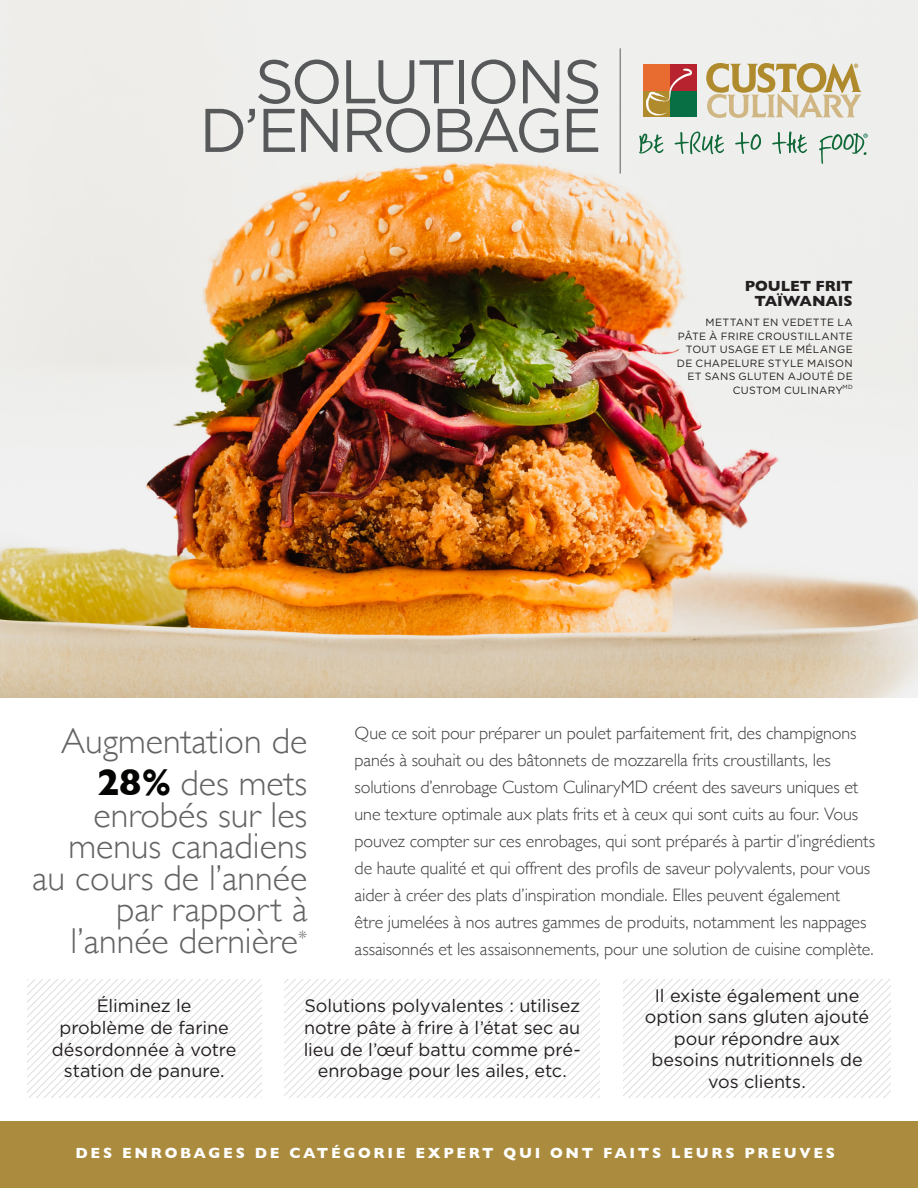
<style>
.page{position:relative;width:918px;height:1188px;background:#fff}
.page>*{position:absolute;margin:0;border:0;box-sizing:border-box;transform-origin:0 0}
.t1{font:61.5px "Gotham";letter-spacing:-.05em;color:#57585a}
.t2{font:300 36px/31.5px "Gill Sans";color:#636366;text-align:right}
.t3{font:300 18px/27px "Gill Sans";letter-spacing:-.005em;color:#3e3e3f}
.t4{font:18px/21.6px "Gotham";letter-spacing:-.005em;color:#231f20;text-align:center}
.t5{font:700 15px "Gill Sans";letter-spacing:.18em;color:#fff}
.t6{font:700 15px/15px "Gill Sans";letter-spacing:-.005em;color:#231f20;text-align:right}
.t7{font:10.5px/13.5px "Gotham";letter-spacing:.025em;color:#231f20;text-align:right}
.s1{font-weight:700;font-size:37.5px;color:#040503}
</style>
<div class="page">
<svg style="left:285px;top:979px;width:315px;height:118px"></svg>
<svg style="left:27px;top:979px;width:234px;height:118px"></svg>
<svg style="left:623px;top:979px;width:268px;height:118px"></svg>
<div style="left:0;top:1121px;width:918px;height:67px;background:#ab8c3e"></div>
<img style="left:0;top:0;width:918px;height:698px">
<div style="left:643px;top:90px;width:27px;height:27px;background:#b08b2d"></div>
<div style="left:670px;top:91px;width:27px;height:26px;background:#086f44"></div>
<div style="left:643px;top:64px;width:27px;height:27px;background:#e86c2f"></div>
<div style="left:670px;top:64px;width:27px;height:27px;background:#b7242f"></div>
<svg style="left:646px;top:68px;width:46px;height:48px"></svg>
<svg style="left:639px;top:134px;width:24px;height:19px"></svg>
<svg style="left:674px;top:132px;width:50px;height:22px"></svg>
<svg style="left:735px;top:132px;width:26px;height:22px"></svg>
<svg style="left:772px;top:131px;width:35px;height:23px"></svg>
<svg style="left:706px;top:63px;width:155px;height:55px;background:#d8caa7"></svg>
<svg style="left:819px;top:133px;width:49px;height:31px;background:#c1d3c8"></svg>
<hr style="left:620px;top:48px;width:1px;height:126px;background:#636366">
<p class="t1" style="left:255px;top:48px;width:349px">SOLUTIONS</p>
<p class="t1" style="left:199px;top:96px;width:404px">D’ENROBAGE</p>
<p class="t6" style="left:745px;top:278px;width:109px">POULET FRIT<br>TAÏWANAIS</p>
<p class="t7" style="left:677px;top:316px;width:177px">METTANT EN VEDETTE LA<br>PÂTE À FRIRE CROUSTILLANTE<br>TOUT USAGE ET LE MÉLANGE<br>DE CHAPELURE STYLE MAISON<br>ET SANS GLUTEN AJOUTÉ DE<br>CUSTOM CULINARY<sup>MD</sup></p>
<p class="t2" style="left:61px;top:719px;width:248px;line-height:42px">Augmentation de<br><span class="s1">28%</span> des mets</p>
<p class="t2" style="left:32px;top:798px;width:277px">enrobés sur les menus canadiens au cours de l’année par rapport à l’année dernière<sup>*</sup></p>
<p class="t3" style="left:355px;top:719px;width:522px">Que ce soit pour préparer un poulet parfaitement frit, des champignons panés à souhait ou des bâtonnets de mozzarella frits croustillants, les solutions d’enrobage Custom CulinaryMD créent des saveurs uniques et une texture optimale aux plats frits et à ceux qui sont cuits au four. Vous pouvez compter sur ces enrobages, qui sont préparés à partir d’ingrédients de haute qualité et qui offrent des profils de saveur polyvalents, pour vous aider à créer des plats d’inspiration mondiale. Elles peuvent également<br>être jumelées à nos autres gammes de produits, notamment les nappages assaisonnés et les assaisonnements, pour une solution de cuisine complète.</p>
<p class="t4" style="left:52px;top:995px;width:186px">Éliminez le problème de farine désordonnée à votre station de panure.</p>
<p class="t4" style="left:645px;top:984px;width:226px">Il existe également une option sans gluten ajouté pour répondre aux besoins nutritionnels de vos clients.</p>
<p class="t4" style="left:304px;top:995px;width:279px">Solutions polyvalentes : utilisez notre pâte à frire à l’état sec au lieu de l’œuf battu comme pré&shy;enrobage pour les ailes, etc.</p>
<p class="t5" style="left:76px;top:1141px;width:761px">DES ENROBAGES DE CATÉGORIE EXPERT QUI ONT FAITS LEURS PREUVES</p>
</div>
